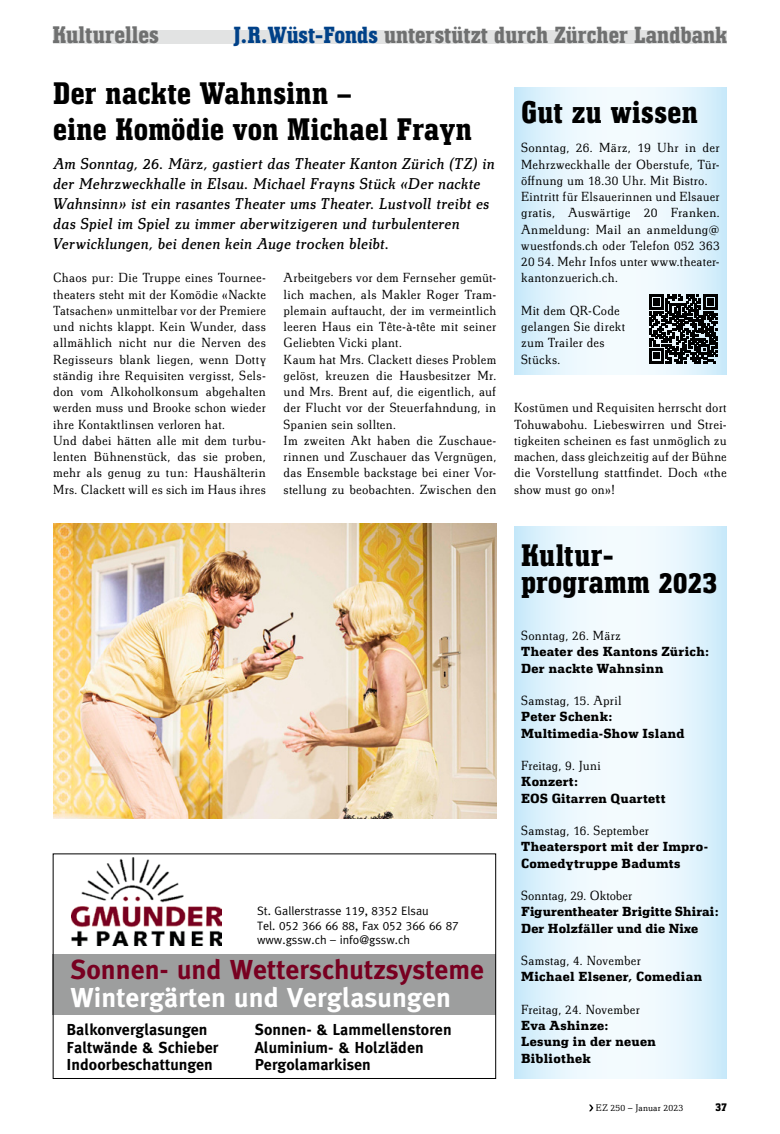
<style>
.page{position:relative;width:780px;height:1134px;background:#fff}
.page>*{position:absolute;margin:0;border:0;box-sizing:border-box;transform-origin:0 0}
.Titel{font:700 32.5px/27.5px "Technotyp Condensed";letter-spacing:.01em;color:#000}
.t1{font:700 27.38px "Digicom";color:#780021}
.t2{font:700 27.38px "Digicom";color:#fff}
.Kopf_-_Kapitel_-_rec{font:700 25px "Technotyp Condensed";color:#6f7070}
.Kopf_-_Rubrik_-_link{font:700 24.38px "Technotyp Condensed";color:#6f7070}
.Lead{font:italic 16.25px/20px "Technotyp";letter-spacing:.005em;color:#000}
.t3{font:700 15.88px "Digicom";color:#000}
.Grundtext{font:300 13.75px/16.2px "Technotyp";letter-spacing:.02em;color:#000;text-align:justify}
.Zwischentitel{font:700 13.75px/16.2px "Technotyp";letter-spacing:.02em;color:#000}
.Grundtext-2{font:300 13.75px "Technotyp";letter-spacing:-.005em;color:#000}
.t4{font:700 12.5px "Technotyp Condensed";color:#000}
.t5{font:12.12px "Digicom";color:#000}
.t6{font:300 10px "Technotyp";letter-spacing:.02em;color:#000}
.s1{color:#004188}
</style>
<div class="page">
<div style="left:53px;top:30px;width:673px;height:13px;background:#e2e3e3"></div>
<svg style="left:589px;top:1104px;width:4px;height:7px"></svg>
<svg style="left:514px;top:526px;width:212px;height:553px"></svg>
<svg style="left:514px;top:87px;width:212px;height:288px"></svg>
<img style="left:53px;top:523px;width:443px;height:296px">
<svg style="left:649px;top:295px;width:68px;height:68px;background:#3d4144"></svg>
<div style="left:53px;top:954px;width:443px;height:61px;background:#9d9e9e"></div>
<img style="left:72px;top:857px;width:150px;height:88px">
<div style="left:53px;top:853px;width:443px;height:226px;border:1px solid #000"></div>
<p class="Kopf_-_Kapitel_-_rec" style="left:52px;top:20px;width:108px">Kulturelles</p>
<p class="Kopf_-_Rubrik_-_link" style="left:233px;top:21px;width:495px"><span class="s1">J.R.Wüst-Fonds</span> unterstützt durch Zürcher Landbank</p>
<p class="Titel" style="left:53px;top:74px;width:420px;line-height:36.2px">Der nackte Wahnsinn –<br>eine Komödie von Michael Frayn</p>
<p class="Lead" style="left:53px;top:153px;width:443px">Am Sonntag, 26. März, gastiert das Theater Kanton Zürich (TZ) in der Mehrzweckhalle in Elsau. Michael Frayns Stück «Der nackte Wahnsinn» ist ein rasantes Theater ums Theater. Lustvoll treibt es das Spiel im Spiel zu immer aberwitzigeren und turbulenteren Verwicklungen, bei denen kein Auge trocken bleibt.</p>
<p class="Grundtext" style="left:53px;top:270px;width:214px">Chaos pur: Die Truppe eines Tournee&shy;theaters steht mit der Komödie «Nackte Tatsachen» unmittelbar vor der Premiere und nichts klappt. Kein Wunder, dass allmählich nicht nur die Nerven des Regisseurs blank liegen, wenn Dotty ständig ihre Requisiten vergisst, Sels&shy;don vom Alkoholkonsum abgehalten werden muss und Brooke schon wieder ihre Kontaktlinsen verloren hat.</p>
<p class="Grundtext" style="left:53px;top:432px;width:214px">Und dabei hätten alle mit dem turbu&shy;lenten Bühnenstück, das sie proben, mehr als genug zu tun: Haushälterin Mrs. Clackett will es sich im Haus ihres</p>
<p class="Grundtext" style="left:283px;top:270px;width:214px">Arbeitgebers vor dem Fernseher gemüt&shy;lich machen, als Makler Roger Tram&shy;plemain auftaucht, der im vermeintlich leeren Haus ein Tête-à-tête mit seiner Geliebten Vicki plant.</p>
<p class="Grundtext" style="left:283px;top:351px;width:214px">Kaum hat Mrs. Clackett dieses Problem gelöst, kreuzen die Hausbesitzer Mr. und Mrs. Brent auf, die eigentlich, auf der Flucht vor der Steuerfahndung, in Spanien sein sollten.</p>
<p class="Grundtext" style="left:283px;top:432px;width:214px">Im zweiten Akt haben die Zuschaue&shy;rinnen und Zuschauer das Vergnügen, das Ensemble backstage bei einer Vor&shy;stellung zu beobachten. Zwischen den</p>
<p class="Titel" style="left:521px;top:98px;width:178px">Gut zu wissen</p>
<p class="Grundtext" style="left:521px;top:140px;width:200px">Sonntag, 26. März, 19 Uhr in der Mehrzweckhalle der Oberstufe, Tür&shy;öffnung um 18.30 Uhr. Mit Bistro.</p>
<p class="Grundtext" style="left:521px;top:188px;width:200px">Eintritt für Elsauerinnen und Elsauer gratis, Auswärtige 20 Franken.<br>Anmeldung: Mail an anmeldung@ wuestfonds.ch oder Telefon 052 363<br>20 54. Mehr Infos unter www.theater&shy;kantonzuerich.ch.</p>
<p class="Grundtext" style="left:521px;top:302px;width:100px">Mit dem QR-Code</p>
<p class="Grundtext" style="left:521px;top:318px;width:106px">gelangen Sie direkt</p>
<p class="Grundtext" style="left:521px;top:335px;width:85px">zum Trailer des</p>
<p class="Grundtext" style="left:521px;top:351px;width:41px">Stücks.</p>
<p class="Grundtext" style="left:514px;top:400px;width:214px">Kostümen und Requisiten herrscht dort Tohuwabohu. Liebeswirren und Strei&shy;tigkeiten scheinen es fast unmöglich zu machen, dass gleichzeitig auf der Bühne die Vorstellung stattfindet. Doch «the show must go on»!</p>
<p class="t5" style="left:257px;top:904px;width:173px">St. Gallerstrasse 119, 8352 Elsau</p>
<p class="t5" style="left:257px;top:918px;width:203px">Tel. 052 366 66 88, Fax 052 366 66 87</p>
<p class="t5" style="left:257px;top:933px;width:154px">www.gssw.ch – info@gssw.ch</p>
<p class="t1" style="left:70px;top:954px;width:415px">Sonnen- und Wetterschutzsysteme</p>
<p class="t2" style="left:70px;top:981px;width:382px">Wintergärten und Verglasungen</p>
<p class="t3" style="left:67px;top:1020px;width:142px">Balkonverglasungen</p>
<p class="t3" style="left:255px;top:1020px;width:198px">Sonnen- &amp; Lammellenstoren</p>
<p class="t3" style="left:67px;top:1038px;width:153px">Faltwände &amp; Schieber</p>
<p class="t3" style="left:255px;top:1038px;width:170px">Aluminium- &amp; Holzläden</p>
<p class="t3" style="left:67px;top:1055px;width:148px">Indoorbeschattungen</p>
<p class="t3" style="left:255px;top:1055px;width:118px">Pergolamarkisen</p>
<p class="Titel" style="left:521px;top:540px;width:198px">Kultur&shy;programm 2023</p>
<p class="Grundtext" style="left:521px;top:627px;width:101px">Sonntag, 26. März</p>
<p class="Zwischentitel" style="left:521px;top:643px;width:189px">Theater des Kantons Zürich:<br>Der nackte Wahnsinn</p>
<p class="Grundtext" style="left:521px;top:692px;width:102px">Samstag, 15. April</p>
<p class="Zwischentitel" style="left:521px;top:708px;width:165px">Peter Schenk:<br>Multimedia-Show Island</p>
<p class="Grundtext" style="left:521px;top:757px;width:81px">Freitag, 9. Juni</p>
<p class="Zwischentitel" style="left:521px;top:773px;width:146px">Konzert:<br>EOS Gitarren Quartett</p>
<p class="Grundtext" style="left:521px;top:822px;width:129px">Samstag, 16. September</p>
<p class="Zwischentitel" style="left:521px;top:838px;width:188px">Theatersport mit der Impro-<br>Comedytruppe Badumts</p>
<p class="Grundtext-2" style="left:521px;top:888px;width:112px">Sonntag, 29. Oktober</p>
<p class="Zwischentitel" style="left:521px;top:903px;width:199px">Figurentheater Brigitte Shirai:<br>Der Holzfäller und die Nixe</p>
<p class="Grundtext" style="left:521px;top:952px;width:121px">Samstag, 4. November</p>
<p class="Zwischentitel" style="left:521px;top:968px;width:182px">Michael Elsener, Comedian</p>
<p class="Grundtext" style="left:521px;top:1001px;width:120px">Freitag, 24. November</p>
<p class="Zwischentitel" style="left:521px;top:1017px;width:89px">Eva Ashinze:</p>
<p class="Zwischentitel" style="left:521px;top:1033px;width:136px">Lesung in der neuen</p>
<p class="Zwischentitel" style="left:521px;top:1049px;width:71px">Bibliothek</p>
<p class="t6" style="left:596px;top:1102px;width:89px">EZ 250 – Januar 2023</p>
<p class="t4" style="left:715px;top:1100px;width:13px">37</p>
</div>
